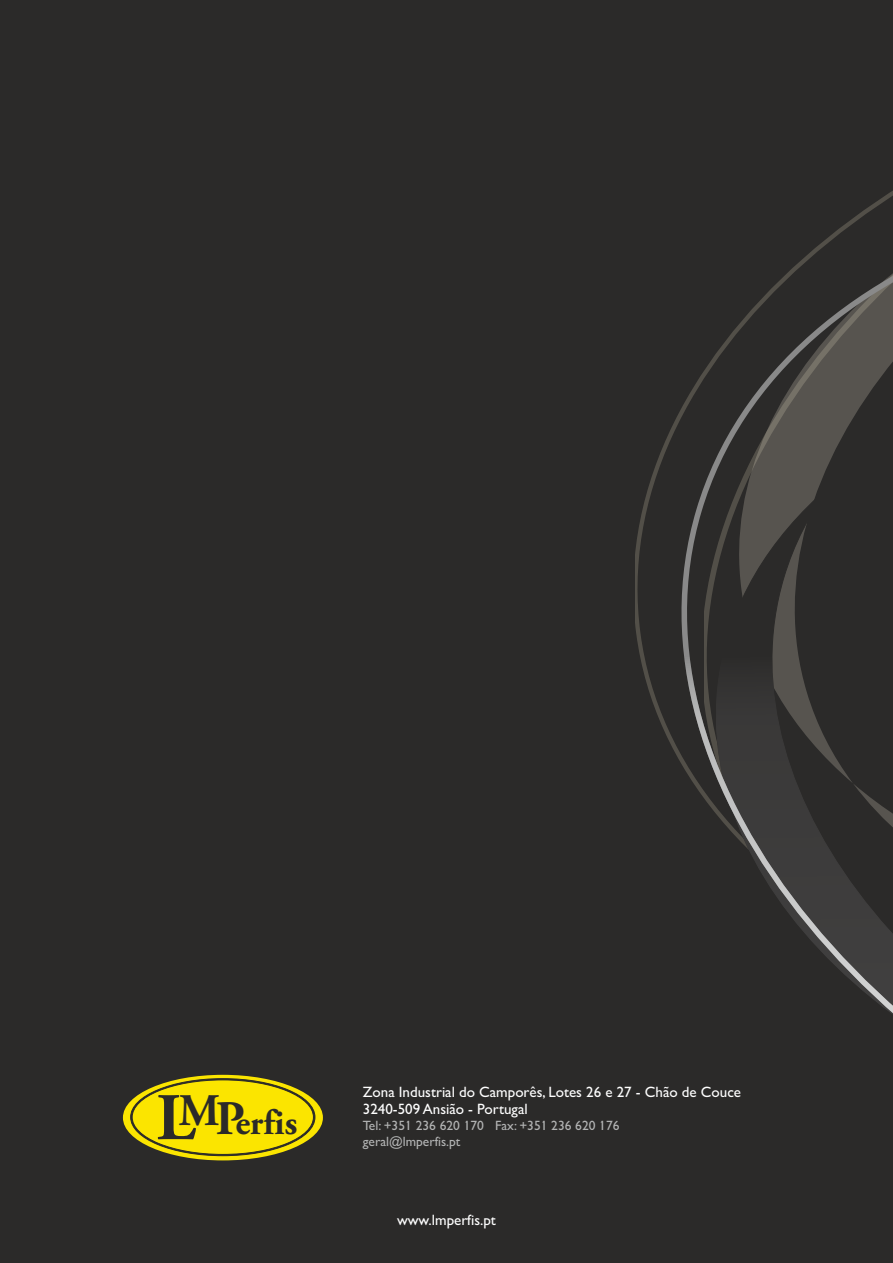
<style>
.page{position:relative;width:893px;height:1263px;background:#2b2a29}
.page>*{position:absolute;margin:0;border:0;box-sizing:border-box;transform-origin:0 0}
.t1{font:700 35.4px "Adobe Garamond Pro";color:#2b2a29}
.t2{font:15px/17.4px "Gill Sans MT EU";color:#fefefe}
.t3{font:13.5px/15.6px "Gill Sans MT EU";color:#b2b3b3}
.s1{font-size:66.45px}
.s2{font-size:48.15px}
</style>
<div class="page">
<div style="left:704px;top:2px;width:189px;height:37px;background:#2b2a29"></div>
<div style="left:635px;top:39px;width:218px;height:75px;background:#2b2a29"></div>
<div style="left:853px;top:17px;width:40px;height:97px;background:#2b2a29"></div>
<div style="left:618px;top:114px;width:275px;height:1149px;background:#2b2a29"></div>
<svg style="left:681px;top:186px;width:212px;height:1077px;background:#343331"></svg>
<svg style="left:123px;top:1075px;width:200px;height:85px;background:#c3b20a"></svg>
<h1 class="t1" style="left:156px;top:1108px;width:142px"><span class="s1">L</span><sup>M</sup><span class="s2">P</span>erfis</h1>
<p class="t2" style="left:363px;top:1085px;width:380px">Zona Industrial do Camporês, Lotes 26 e 27 - Chão de Couce<br>3240-509 Ansião - Portugal</p>
<p class="t3" style="left:363px;top:1119px;width:258px">Tel: +351 236 620 170 Fax: +351 236 620 176 geral@lmperfis.pt</p>
<p class="t2" style="left:397px;top:1213px;width:100px">www.lmperfis.pt</p>
</div>
